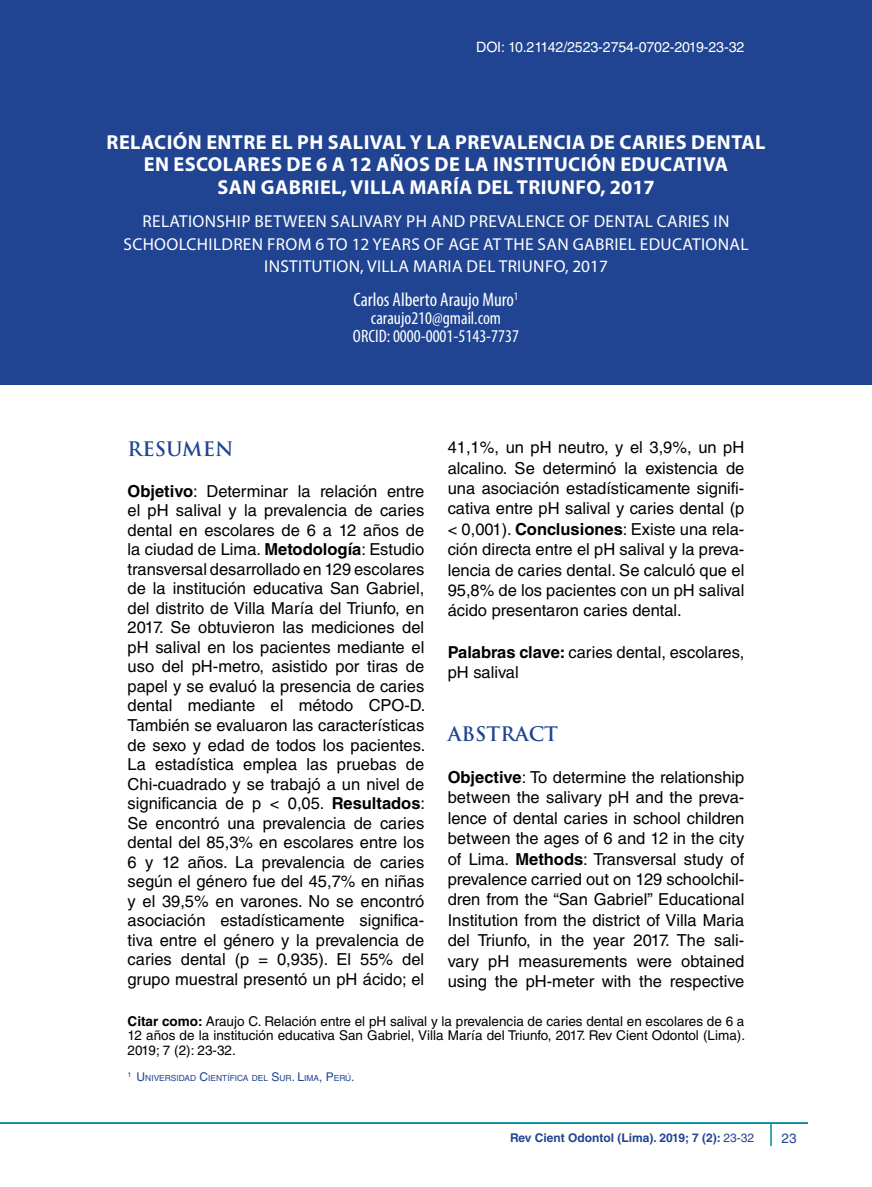
<style>
.page{position:relative;width:872px;height:1187px;background:#fff}
.page>*{position:absolute;margin:0;border:0;box-sizing:border-box;transform-origin:0 0}
.t1{font:700 20.25px/22.5px "Myriad Pro";letter-spacing:.02em;color:#fff;text-align:center}
.t2{font:condensed 19.5px "Myriad Pro";color:#fff}
.t3{font:700 19.5px "Trajan Pro";color:#204491}
.t4{font:condensed 18px/17.7px "Myriad Pro";color:#fff;text-align:center}
.t5{font:17.25px/22.5px "Myriad Pro";letter-spacing:.02em;color:#fff;text-align:center}
.t6{font:16.5px/19.5px "Helvetica LT Std";color:#000;text-align:justify}
.t7{font:14.25px "Helvetica LT Std";letter-spacing:-.01em;color:#fff}
.t8{font:13.5px/14.5px "Helvetica LT Std";color:#000;text-align:justify}
.t9{font:13.5px "Helvetica LT Std";color:#204491}
.t10{font:700 12px "Helvetica LT Std";color:#204491}
.t11{font:8.4px "Helvetica LT Std";color:#204491}
.s1{font-weight:700}
.s2{font-size:12px}
.s3{font-weight:400}
</style>
<div class="page">
<svg style="left:770px;top:1123px;width:1px;height:22px"></svg>
<hr style="left:0;top:1122px;width:808px;height:1px;background:#0089a2">
<div style="left:0;top:0;width:872px;height:384px;background:#204491"></div>
<p class="t7" style="left:476px;top:39px;width:270px">DOI: 10.21142/2523-2754-0702-2019-23-32</p>
<p class="t1" style="left:107px;top:130px;width:660px">RELACIÓN ENTRE EL PH SALIVAL Y LA PREVALENCIA DE CARIES DENTAL<br>EN ESCOLARES DE 6 A 12 AÑOS DE LA INSTITUCIÓN EDUCATIVA<br>SAN GABRIEL, VILLA MARÍA DEL TRIUNFO, 2017</p>
<p class="t5" style="left:123px;top:210px;width:626px">RELATIONSHIP BETWEEN SALIVARY PH AND PREVALENCE OF DENTAL CARIES IN<br>SCHOOLCHILDREN FROM 6 TO 12 YEARS OF AGE AT THE SAN GABRIEL EDUCATIONAL<br>INSTITUTION, VILLA MARIA DEL TRIUNFO, 2017</p>
<p class="t2" style="left:354px;top:288px;width:166px">Carlos Alberto Araujo Muro<sup>1</sup></p>
<p class="t4" style="left:353px;top:309px;width:167px">caraujo210@gmail.com<br>ORCID: 0000-0001-5143-7737</p>
<p class="t3" style="left:128px;top:437px;width:107px">RESUMEN</p>
<p class="t6" style="left:128px;top:481px;width:299px"><span class="s1">Objetivo</span>: Determinar la relación entre el pH salival y la prevalencia de caries dental en escolares de 6 a 12 años de la ciudad de Lima. <span class="s1">Metodología</span>: Estudio transversal desarrollado en 129 escolares de la institución educativa San Gabriel, del distrito de Villa María del Triunfo, en 2017. Se obtuvieron las mediciones del pH salival en los pacientes mediante el uso del pH-metro, asistido por tiras de papel y se evaluó la presencia de caries dental mediante el método CPO-D.<br>También se evaluaron las características de sexo y edad de todos los pacientes.<br>La estadística emplea las pruebas de Chi-cuadrado y se trabajó a un nivel de significancia de p &lt; 0,05. <span class="s1">Resultados</span>:<br>Se encontró una prevalencia de caries dental del 85,3% en escolares entre los 6 y 12 años. La prevalencia de caries según el género fue del 45,7% en niñas y el 39,5% en varones. No se encontró asociación estadísticamente significa&shy;tiva entre el género y la prevalencia de caries dental (p = 0,935). El 55% del grupo muestral presentó un pH ácido; el</p>
<p class="t6" style="left:448px;top:437px;width:298px;line-height:20.4px">41,1%, un pH neutro, y el 3,9%, un pH alcalino. Se determinó la existencia de una asociación estadísticamente signifi&shy;cativa entre pH salival y caries dental (p &lt; 0,001). <span class="s1">Conclusiones</span>: Existe una rela&shy;ción directa entre el pH salival y la preva&shy;lencia de caries dental. Se calculó que el 95,8% de los pacientes con un pH salival ácido presentaron caries dental.</p>
<p class="t6" style="left:448px;top:642px;width:298px;line-height:20.4px"><span class="s1">Palabras clave:</span> caries dental, escolares, pH salival</p>
<p class="t3" style="left:448px;top:722px;width:112px">ABSTRACT</p>
<p class="t6" style="left:448px;top:767px;width:298px;line-height:20.4px"><span class="s1">Objective</span>: To determine the relationship between the salivary pH and the preva&shy;lence of dental caries in school children between the ages of 6 and 12 in the city of Lima. <span class="s1">Methods</span>: Transversal study of prevalence carried out on 129 schoolchil&shy;dren from the “San Gabriel” Educational Institution from the district of Villa Maria del Triunfo, in the year 2017. The sali&shy;vary pH measurements were obtained using the pH-meter with the respective</p>
<p class="t8" style="left:128px;top:1013px;width:619px"><span class="s1">Citar como:</span> Araujo C. Relación entre el pH salival y la prevalencia de caries dental en escolares de 6 a 12 años de la institución educativa San Gabriel, Villa María del Triunfo, 2017. Rev Cient Odontol (Lima).<br>2019; 7 (2): 23-32.</p>
<p class="t11" style="left:128px;top:1072px;width:228px"><sup>1</sup> <span class="s2">U</span>NIVERSIDAD <span class="s2">C</span>IENTÍFICA DEL <span class="s2">S</span>UR<span class="s2">. L</span>IMA<span class="s2">, P</span>ERÚ<span class="s2">.</span></p>
<p class="t10" style="left:510px;top:1130px;width:246px">Rev Cient Odontol (Lima). 2019; 7 (2): <span class="s3">23-32</span></p>
<p class="t9" style="left:781px;top:1130px;width:17px">23</p>
</div>
